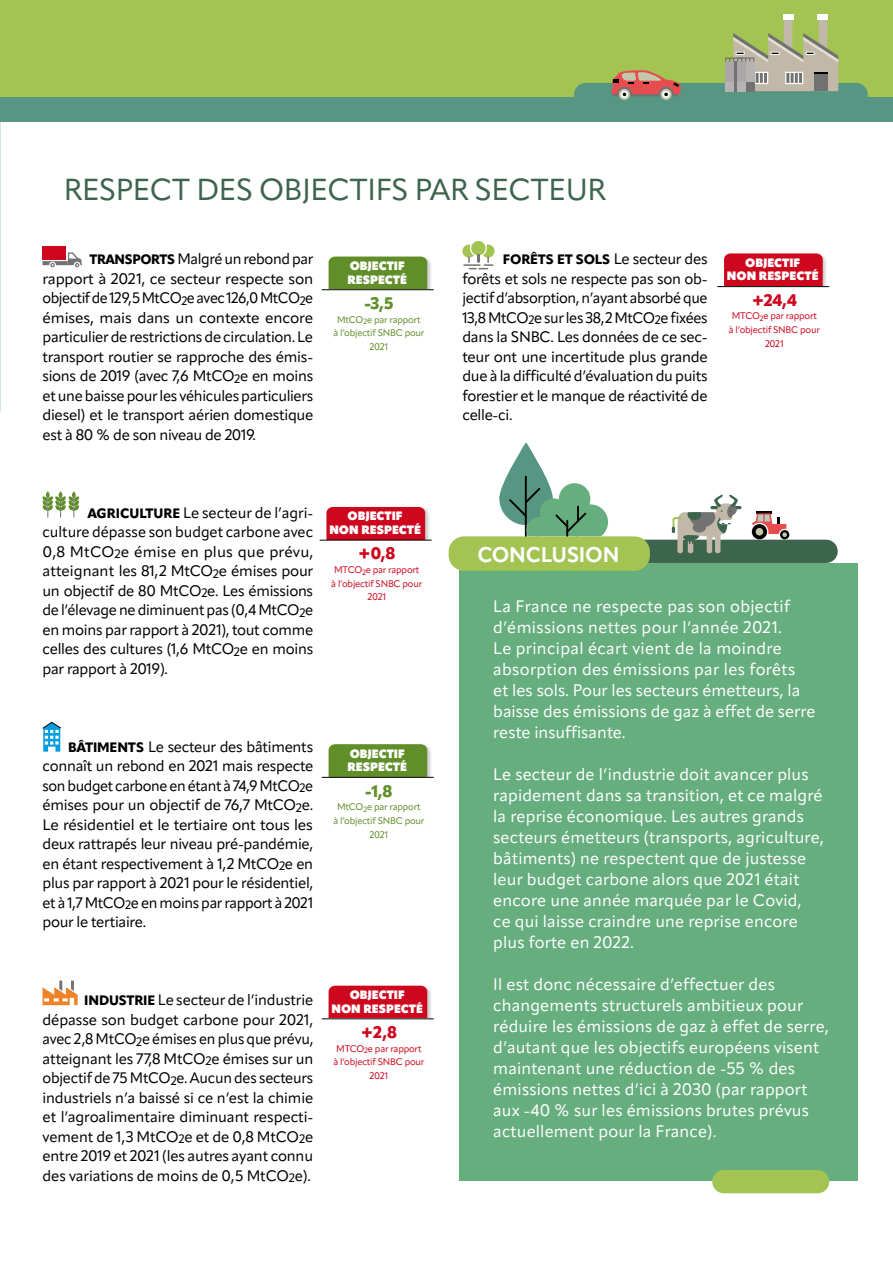
<style>
.page{position:relative;width:893px;height:1263px;background:#fff}
.page>*{position:absolute;margin:0;border:0;box-sizing:border-box;transform-origin:0 0}
.t1{font:30px "Apparat";letter-spacing:-.01em;color:#3d654d}
.t2{font:700 21px "Apparat";letter-spacing:-.01em;color:#fff}
.t3{font:16.5px/21px "Apparat";letter-spacing:.01em;color:#fff}
.t4{font:800 16.5px "Apparat";color:#cd071e}
.t5{font:800 16.5px "Apparat";color:#608e29}
.t6{font:15px/19.5px "Apparat";letter-spacing:-.02em;color:#000;text-align:justify}
.t7{font:800 13.5px "Apparat";letter-spacing:-.01em;color:#000}
.t8{font:800 12px/13.5px "Apparat";color:#fff;text-align:center}
.t9{font:9.45px/13.6px "Apparat";letter-spacing:-.02em;color:#cd071e;text-align:center}
.t10{font:9.45px/13.6px "Apparat";letter-spacing:-.02em;color:#608e29;text-align:center}
.s1{font-weight:800;font-size:13.5px}
.s2{font-size:18px}
.s3{font-weight:400;font-size:15px}
</style>
<div class="page">
<div style="left:0;top:0;width:893px;height:98px;background:#a3c452"></div>
<div style="left:0;top:97px;width:893px;height:24px;background:#579683"></div>
<div style="left:574px;top:83px;width:294px;height:23px;background:#579683;border-radius:12px"></div>
<svg style="left:661px;top:89px;width:11px;height:11px"></svg>
<svg style="left:619px;top:89px;width:11px;height:11px"></svg>
<svg style="left:611px;top:70px;width:70px;height:26px"></svg>
<div style="left:783px;top:14px;width:10px;height:5px;background:#fff"></div>
<div style="left:817px;top:14px;width:11px;height:5px;background:#fff"></div>
<svg style="left:725px;top:17px;width:113px;height:74px"></svg>
<svg style="left:43px;top:246px;width:39px;height:21px"></svg>
<div style="left:43px;top:247px;width:23px;height:13px;background:#cd071e"></div>
<svg style="left:42px;top:491px;width:37px;height:26px"></svg>
<svg style="left:42px;top:721px;width:19px;height:31px"></svg>
<svg style="left:43px;top:980px;width:35px;height:25px"></svg>
<svg style="left:471px;top:241px;width:15px;height:14px"></svg>
<svg style="left:462px;top:244px;width:33px;height:25px"></svg>
<div style="left:752px;top:524px;width:15px;height:15px;background:#000;border-radius:50%"></div>
<svg style="left:780px;top:530px;width:9px;height:9px"></svg>
<svg style="left:752px;top:511px;width:35px;height:26px"></svg>
<div style="left:459px;top:563px;width:398px;height:618px;background:#67ae7f"></div>
<div style="left:598px;top:540px;width:240px;height:23px;background:#3d654d;border-radius:12px"></div>
<svg style="left:672px;top:494px;width:69px;height:59px"></svg>
<svg style="left:499px;top:442px;width:54px;height:83px;fill:#579683"></svg>
<hr style="left:525px;top:476px;width:2px;height:64px;background:#000">
<svg style="left:509px;top:483px;width:99px;height:53px"></svg>
<div style="left:449px;top:536px;width:201px;height:35px;background:#a3c452;border-radius:15px"></div>
<div style="left:328px;top:985px;width:104px;height:42px;background:#000;opacity:.21"></div>
<div style="left:329px;top:986px;width:98px;height:37px;background:#cd071e;border-radius:6px"></div>
<div style="left:326px;top:1018px;width:106px;height:67px;background:#fff"></div>
<hr style="left:322px;top:1018px;width:112px;height:1px;background:#000">
<div style="left:326px;top:507px;width:104px;height:42px;background:#000;opacity:.21"></div>
<div style="left:326px;top:507px;width:99px;height:38px;background:#cd071e;border-radius:6px"></div>
<div style="left:324px;top:540px;width:106px;height:66px;background:#fff"></div>
<hr style="left:320px;top:540px;width:112px;height:1px;background:#000">
<div style="left:328px;top:256px;width:104px;height:42px;background:#000;opacity:.21"></div>
<div style="left:329px;top:257px;width:98px;height:37px;background:#608e29;border-radius:6px"></div>
<div style="left:326px;top:289px;width:106px;height:67px;background:#fff"></div>
<hr style="left:322px;top:289px;width:112px;height:1px;background:#000">
<div style="left:328px;top:744px;width:104px;height:42px;background:#000;opacity:.21"></div>
<div style="left:329px;top:744px;width:98px;height:38px;background:#608e29;border-radius:6px"></div>
<div style="left:326px;top:777px;width:106px;height:66px;background:#fff"></div>
<hr style="left:322px;top:777px;width:112px;height:1px;background:#000">
<div style="left:724px;top:253px;width:103px;height:42px;background:#000;opacity:.21"></div>
<div style="left:724px;top:253px;width:99px;height:38px;background:#cd071e;border-radius:6px"></div>
<div style="left:721px;top:286px;width:106px;height:67px;background:#fff"></div>
<hr style="left:717px;top:286px;width:112px;height:1px;background:#000">
<div style="left:712px;top:1170px;width:117px;height:23px;background:#a3c452;border-radius:12px"></div>
<h1 class="t1" style="left:64px;top:171px;width:544px">RESPECT DES OBJECTIFS PAR SECTEUR</h1>
<p class="t6" style="left:43px;top:249px;width:272px;text-indent:47px"><span class="s1">TRANSPORTS</span> Malgré un rebond par rapport à 2021, ce secteur respecte son objectif de 129,5 MtCO<sub>2</sub>e avec 126,0 MtCO<sub>2</sub>e émises, mais dans un contexte encore particulier de restrictions de circulation. Le transport routier se rapproche des émis&shy;sions de 2019 (avec 7,6 MtCO<sub>2</sub>e en moins et une baisse pour les véhicules particuliers diesel) et le transport aérien domestique est à 80 % de son niveau de 2019.</p>
<p class="t8" style="left:347px;top:259px;width:61px;text-align:left">OBJECTIF<br>RESPECTÉ</p>
<p class="t5" style="left:364px;top:293px;width:31px"><span class="s2">-</span>3,5</p>
<p class="t10" style="left:333px;top:312px;width:92px">MtCO<sub>2</sub>e par rapport<br>à l’objectif SNBC pour<br>2021</p>
<p class="t7" style="left:503px;top:251px;width:206px">FORÊTS ET SOLS <span class="s3">Le secteur des</span></p>
<p class="t6" style="left:462px;top:269px;width:247px">forêts et sols ne respecte pas son ob&shy;jectif d’absorption, n’ayant absorbé que 13,8 MtCO<sub>2</sub>e sur les 38,2 MtCO<sub>2</sub>e fixées dans la SNBC. Les données de ce sec&shy;teur ont une incertitude plus grande due à la difficulté d’évaluation du puits forestier et le manque de réactivité de celle-ci.</p>
<p class="t8" style="left:727px;top:256px;width:93px">OBJECTIF<br>NON RESPECTÉ</p>
<p class="t4" style="left:752px;top:290px;width:47px"><span class="s2">+</span>24,4</p>
<p class="t9" style="left:729px;top:309px;width:92px">MTCO<sub>2</sub>e par rapport à l’objectif SNBC pour<br>2021</p>
<p class="t6" style="left:43px;top:503px;width:272px;text-indent:45px"><span class="s1">AGRICULTURE</span> Le secteur de l’agri&shy;culture dépasse son budget carbone avec 0,8 MtCO<sub>2</sub>e émise en plus que prévu, atteignant les 81,2 MtCO<sub>2</sub>e émises pour un objectif de 80 MtCO<sub>2</sub>e. Les émissions de l’élevage ne diminuent pas (0,4 MtCO<sub>2</sub>e en moins par rapport à 2021), tout comme celles des cultures (1,6 MtCO<sub>2</sub>e en moins par rapport à 2019).</p>
<p class="t8" style="left:329px;top:510px;width:93px">OBJECTIF<br>NON RESPECTÉ</p>
<p class="t4" style="left:358px;top:543px;width:39px"><span class="s2">+</span>0,8</p>
<p class="t9" style="left:331px;top:563px;width:92px">MTCO<sub>2</sub>e par rapport à l’objectif SNBC pour<br>2021</p>
<p class="t6" style="left:43px;top:737px;width:272px;text-indent:26px"><span class="s1">BÂTIMENTS</span> Le secteur des bâtiments connaît un rebond en 2021 mais respecte son budget carbone en étant à 74,9 MtCO<sub>2</sub>e émises pour un objectif de 76,7 MtCO<sub>2</sub>e.<br>Le résidentiel et le tertiaire ont tous les deux rattrapés leur niveau pré-pandémie, en étant respectivement à 1,2 MtCO<sub>2</sub>e en plus par rapport à 2021 pour le résidentiel, et à 1,7 MtCO<sub>2</sub>e en moins par rapport à 2021 pour le tertiaire.</p>
<p class="t8" style="left:347px;top:747px;width:61px;text-align:left">OBJECTIF<br>RESPECTÉ</p>
<p class="t5" style="left:365px;top:781px;width:29px"><span class="s2">-</span>1,8</p>
<p class="t10" style="left:333px;top:800px;width:92px">MtCO<sub>2</sub>e par rapport<br>à l’objectif SNBC pour<br>2021</p>
<p class="t6" style="left:43px;top:990px;width:272px;text-indent:42px"><span class="s1">INDUSTRIE</span> Le secteur de l’industrie dépasse son budget carbone pour 2021, avec 2,8 MtCO<sub>2</sub>e émises en plus que prévu, atteignant les 77,8 MtCO<sub>2</sub>e émises sur un objectif de 75 MtCO<sub>2</sub>e. Aucun des secteurs industriels n’a baissé si ce n’est la chimie et l’agroalimentaire diminuant respecti&shy;vement de 1,3 MtCO<sub>2</sub>e et de 0,8 MtCO<sub>2</sub>e entre 2019 et 2021 (les autres ayant connu des variations de moins de 0,5 MtCO<sub>2</sub>e).</p>
<p class="t8" style="left:331px;top:988px;width:93px">OBJECTIF<br>NON RESPECTÉ</p>
<p class="t4" style="left:361px;top:1022px;width:38px"><span class="s2">+</span>2,8</p>
<p class="t9" style="left:333px;top:1041px;width:92px">MTCO<sub>2</sub>e par rapport à l’objectif SNBC pour<br>2021</p>
<h2 class="t2" style="left:477px;top:541px;width:143px">CONCLUSION</h2>
<p class="t3" style="left:493px;top:595px;width:324px">La France ne respecte pas son objectif d’émissions nettes pour l’année 2021.<br>Le principal écart vient de la moindre absorption des émissions par les forêts<br>et les sols. Pour les secteurs émetteurs, la baisse des émissions de gaz à effet de serre reste insuffisante.</p>
<p class="t3" style="left:493px;top:763px;width:332px">Le secteur de l’industrie doit avancer plus rapidement dans sa transition, et ce malgré la reprise économique. Les autres grands secteurs émetteurs (transports, agriculture, bâtiments) ne respectent que de justesse leur budget carbone alors que 2021 était encore une année marquée par le Covid,<br>ce qui laisse craindre une reprise encore plus forte en 2022.</p>
<p class="t3" style="left:493px;top:973px;width:337px">Il est donc nécessaire d’effectuer des changements structurels ambitieux pour réduire les émissions de gaz à effet de serre, d’autant que les objectifs européens visent maintenant une réduction de -55 % des émissions nettes d’ici à 2030 (par rapport aux -40 % sur les émissions brutes prévus actuellement pour la France).</p>
</div>
